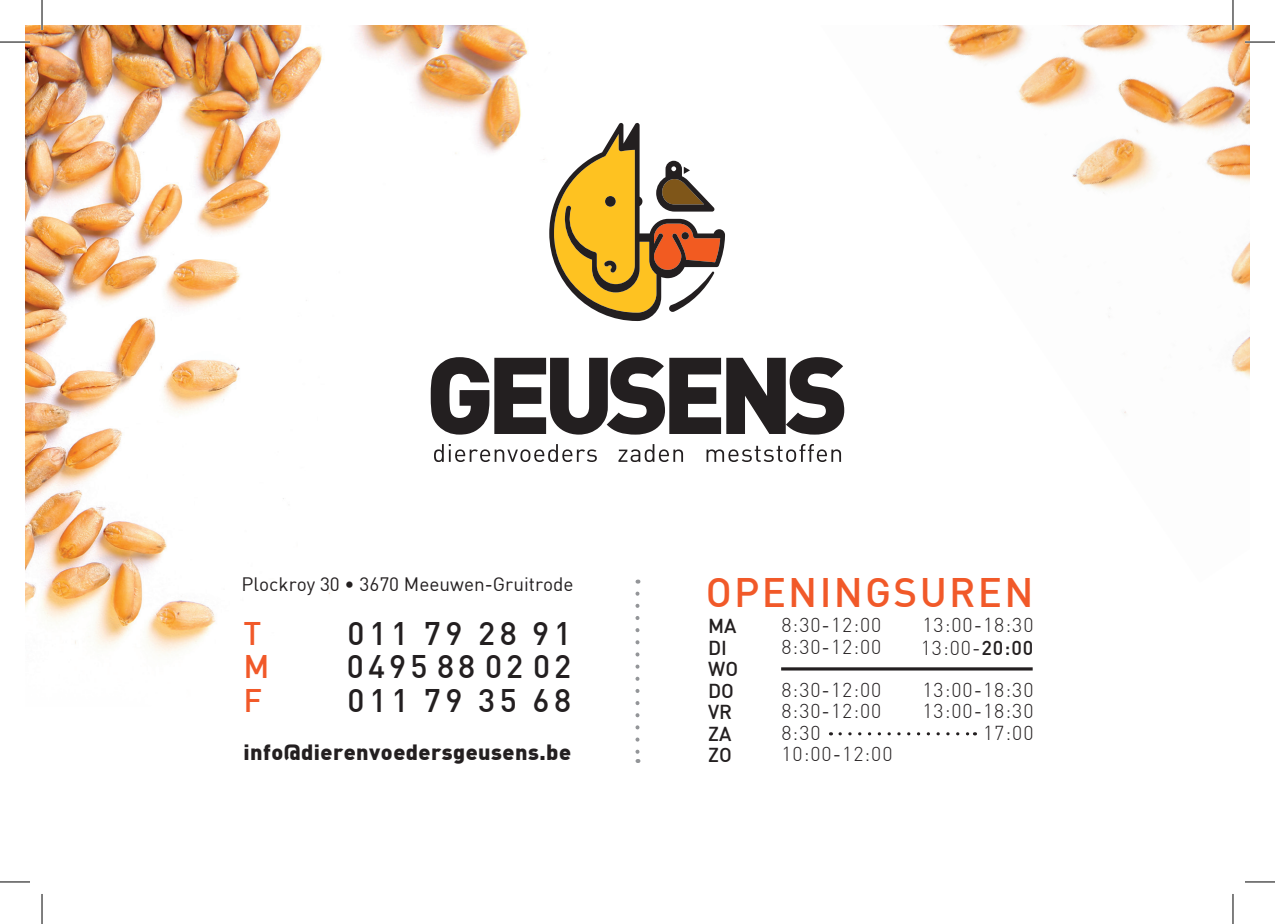
<style>
.page{position:relative;width:1275px;height:924px;background:#fff}
.page>*{position:absolute;margin:0;border:0;box-sizing:border-box;transform-origin:0 0}
.t1{font:500 40.4px "DIN";letter-spacing:.055em;color:#f15929}
.t2{font:500 32px "DIN";letter-spacing:.15em;color:#231f20}
.t3{font:500 32px "DIN";letter-spacing:.13em;color:#231f20}
.t4{font:500 32px "DIN";color:#f15929}
.t5{font:900 21.6px "DIN";letter-spacing:.02em;color:#231f20}
.t6{font:300 19.8px "DIN";letter-spacing:.05em;color:#231f20}
.t7{font:500 19.8px/21.4px "DIN";color:#231f20}
.t8{font:19px "DIN";color:#231f20}
.s1{font-weight:500}
</style>
<div class="page">
<img style="left:25px;top:25px;width:520px;height:631px">
<img style="left:820px;top:25px;width:430px;height:437px">
<svg style="left:431px;top:357px;width:413px;height:77px"></svg>
<svg style="left:434px;top:444px;width:163px;height:18px"></svg>
<svg style="left:618px;top:444px;width:65px;height:18px"></svg>
<svg style="left:706px;top:444px;width:135px;height:18px"></svg>
<svg style="left:549px;top:123px;width:176px;height:198px"></svg>
<hr style="left:781px;top:667px;width:251px;height:3px;background:#231f20">
<svg style="left:840px;top:732px;width:135px;height:3px"></svg>
<svg style="left:635px;top:593px;width:4px;height:169px"></svg>
<hr style="left:0;top:41px;width:30px;height:2px;background:#fff">
<hr style="left:1245px;top:41px;width:30px;height:2px;background:#fff">
<hr style="left:41px;top:0;width:2px;height:30px;background:#fff">
<hr style="left:1231px;top:0;width:3px;height:30px;background:#fff">
<hr style="left:0;top:42px;width:30px;height:1px;background:#000">
<hr style="left:1245px;top:42px;width:30px;height:1px;background:#000">
<hr style="left:0;top:881px;width:30px;height:1px;background:#000">
<hr style="left:1245px;top:881px;width:30px;height:1px;background:#000">
<hr style="left:42px;top:0;width:1px;height:30px;background:#000">
<hr style="left:42px;top:893px;width:1px;height:30px;background:#000">
<hr style="left:1232px;top:0;width:1px;height:30px;background:#000">
<hr style="left:1232px;top:893px;width:1px;height:30px;background:#000">
<p class="t8" style="left:241px;top:572px;width:334px">Plockroy 30 • 3670 Meeuwen-Gruitrode</p>
<h2 class="t4" style="left:243px;top:613px;width:19px">T</h2>
<h2 class="t2" style="left:347px;top:613px;width:225px">011 79 28 91</h2>
<h2 class="t4" style="left:243px;top:646px;width:28px">M</h2>
<h2 class="t3" style="left:347px;top:646px;width:226px">0495 88 02 02</h2>
<h2 class="t4" style="left:243px;top:679px;width:20px">F</h2>
<h2 class="t2" style="left:347px;top:679px;width:225px">011 79 35 68</h2>
<p class="t5" style="left:243px;top:737px;width:329px">info@dierenvoedersgeusens.be</p>
<h1 class="t1" style="left:706px;top:566px;width:329px">OPENINGSUREN</h1>
<p class="t7" style="left:708px;top:614px;width:30px">MA</p>
<p class="t6" style="left:781px;top:612px;width:101px">8:30-12:00</p>
<p class="t6" style="left:922px;top:612px;width:112px">13:00-18:30</p>
<p class="t7" style="left:708px;top:636px;width:17px">DI</p>
<p class="t6" style="left:781px;top:634px;width:101px">8:30-12:00</p>
<p class="t6" style="left:920px;top:635px;width:114px">13:00-<span class="s1">20:00</span></p>
<p class="t7" style="left:708px;top:657px;width:29px">WO<br>DO</p>
<p class="t6" style="left:781px;top:677px;width:101px">8:30-12:00</p>
<p class="t6" style="left:922px;top:677px;width:112px">13:00-18:30</p>
<p class="t7" style="left:708px;top:700px;width:23px">VR</p>
<p class="t6" style="left:781px;top:698px;width:101px">8:30-12:00</p>
<p class="t6" style="left:922px;top:698px;width:112px">13:00-18:30</p>
<p class="t7" style="left:708px;top:721px;width:25px">ZA</p>
<p class="t6" style="left:781px;top:720px;width:41px">8:30</p>
<p class="t6" style="left:983px;top:720px;width:52px">17:00</p>
<p class="t7" style="left:708px;top:743px;width:23px">ZO</p>
<p class="t6" style="left:781px;top:741px;width:112px">10:00-12:00</p>
</div>
